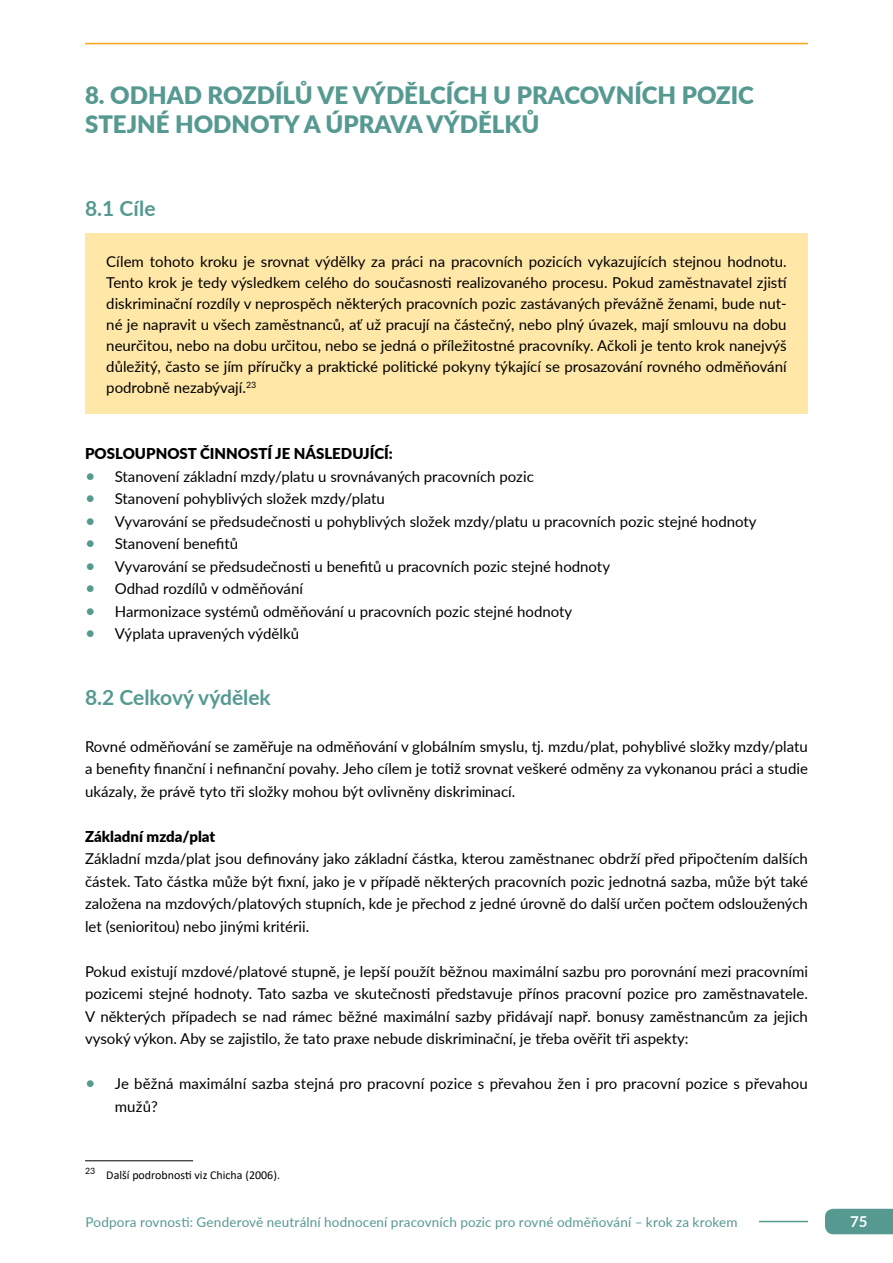
<style>
.page{position:relative;width:893px;height:1263px;background:#fff}
.page>*{position:absolute;margin:0;border:0;box-sizing:border-box;transform-origin:0 0}
.t1{font:900 24px/28.8px "Lato";color:#559991}
.t2{font:700 21px "Lato";color:#559991}
.t3{font:15px/22.5px "Lato";color:#000;text-align:justify}
.t4{font:900 15px "Lato";color:#000}
.t5{font:700 15px "Lato";color:#fff}
.t6{font:13.5px "Lato";letter-spacing:.01em;color:#559991}
.t7{font:12px "Calibri";color:#000}
.s1{font-size:18px;color:#559991}
</style>
<div class="page">
<hr style="left:85px;top:43px;width:723px;height:1px;background:#faa61a">
<hr style="left:85px;top:1221px;width:723px;height:1px;background:#559991">
<div style="left:825px;top:1209px;width:68px;height:25px;background:#559991"></div>
<div style="left:85px;top:1209px;width:674px;height:25px;background:#fff"></div>
<div style="left:85px;top:233px;width:723px;height:181px;background:#ffe7a7"></div>
<hr style="left:85px;top:1160px;width:108px;height:1px;background:#000">
<h1 class="t1" style="left:85px;top:80px;width:670px">8. ODHAD ROZDÍLŮ VE VÝDĚLCÍCH U PRACOVNÍCH POZIC<br>STEJNÉ HODNOTY A ÚPRAVA VÝDĚLKŮ</h1>
<h2 class="t2" style="left:85px;top:193px;width:72px">8.1 Cíle</h2>
<p class="t3" style="left:106px;top:250px;width:682px;line-height:21px">Cílem tohoto kroku je srovnat výdělky za práci na pracovních pozicích vykazujících stejnou hodnotu.<br>Tento krok je tedy výsledkem celého do současnosti realizovaného procesu. Pokud zaměstnavatel zjistí diskriminační rozdíly v neprospěch některých pracovních pozic zastávaných převážně ženami, bude nut&shy;né je napravit u všech zaměstnanců, ať už pracují na částečný, nebo plný úvazek, mají smlouvu na dobu neurčitou, nebo na dobu určitou, nebo se jedná o příležitostné pracovníky. Ačkoli je tento krok nanejvýš důležitý, často se jím příručky a praktické politické pokyny týkající se prosazování rovného odměňování podrobně nezabývají.<sup>23</sup></p>
<p class="t4" style="left:85px;top:442px;width:309px">POSLOUPNOST ČINNOSTÍ JE NÁSLEDUJÍCÍ:</p>
<p class="t3" style="left:85px;top:464px;width:450px"><span class="s1">•</span> Stanovení základní mzdy/platu u srovnávaných pracovních pozic</p>
<p class="t3" style="left:85px;top:487px;width:301px"><span class="s1">•</span> Stanovení pohyblivých složek mzdy/platu</p>
<p class="t3" style="left:85px;top:509px;width:673px"><span class="s1">•</span> Vyvarování se předsudečnosti u pohyblivých složek mzdy/platu u pracovních pozic stejné hodnoty</p>
<p class="t3" style="left:85px;top:532px;width:155px"><span class="s1">•</span> Stanovení benefitů</p>
<p class="t3" style="left:85px;top:554px;width:526px"><span class="s1">•</span> Vyvarování se předsudečnosti u benefitů u pracovních pozic stejné hodnoty</p>
<p class="t3" style="left:85px;top:577px;width:219px"><span class="s1">•</span> Odhad rozdílů v odměňování</p>
<p class="t3" style="left:85px;top:599px;width:489px"><span class="s1">•</span> Harmonizace systémů odměňování u pracovních pozic stejné hodnoty</p>
<p class="t3" style="left:85px;top:622px;width:215px"><span class="s1">•</span> Výplata upravených výdělků</p>
<h2 class="t2" style="left:85px;top:681px;width:187px">8.2 Celkový výdělek</h2>
<p class="t3" style="left:85px;top:734px;width:724px">Rovné odměňování se zaměřuje na odměňování v globálním smyslu, tj. mzdu/plat, pohyblivé složky mzdy/platu a benefity fi nanční i nefi nanční povahy. Jeho cílem je totiž srovnat veškeré odměny za vykonanou práci a studie ukázaly, že právě tyto tři složky mohou být ovlivněny diskriminací.</p>
<p class="t4" style="left:85px;top:825px;width:132px">Základní mzda/plat</p>
<p class="t3" style="left:85px;top:847px;width:724px">Základní mzda/plat jsou defi novány jako základní částka, kterou zaměstnanec obdrží před připočtením dalších částek. Tato částka může být fixní, jako je v případě některých pracovních pozic jednotná sazba, může být také založena na mzdových/platových stupních, kde je přechod z jedné úrovně do další určen počtem odsloužených let (senioritou) nebo jinými kritérii.</p>
<p class="t3" style="left:85px;top:959px;width:724px">Pokud existují mzdové/platové stupně, je lepší použít běžnou maximální sazbu pro porovnání mezi pracovními pozicemi stejné hodnoty. Tato sazba ve skutečnosti představuje přínos pracovní pozice pro zaměstnavatele.<br>V některých případech se nad rámec běžné maximální sazby přidávají např. bonusy zaměstnancům za jejich vysoký výkon. Aby se zajistilo, že tato praxe nebude diskriminační, je třeba ověřit tři aspekty:</p>
<p class="t3" style="left:115px;top:1072px;width:695px;text-indent:-30px"><span class="s1">•</span> Je běžná maximální sazba stejná pro pracovní pozice s převahou žen i pro pracovní pozice s převahou mužů?</p>
<p class="t7" style="left:85px;top:1166px;width:196px"><sup>23</sup> Další podrobnosti viz Chicha (2006).</p>
<p class="t6" style="left:85px;top:1212px;width:654px">Podpora rovnosti: Genderově neutrální hodnocení pracovních pozic pro rovné odměňování – krok za krokem</p>
<p class="t5" style="left:850px;top:1210px;width:19px">75</p>
</div>
